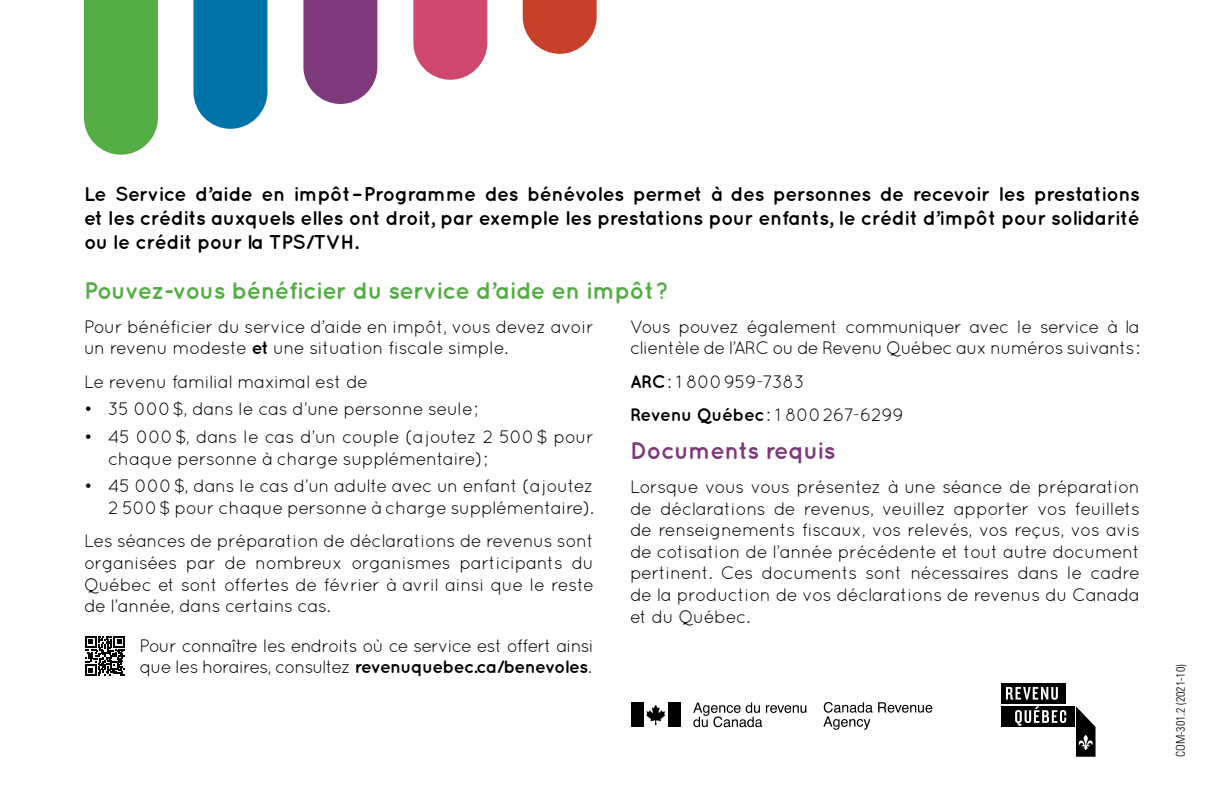
<style>
.page{position:relative;width:1224px;height:792px;background:#fff}
.page>*{position:absolute;margin:0;border:0;box-sizing:border-box;transform-origin:0 0}
.t1{font:700 24px "Quicksand";letter-spacing:-.025em;color:#54ac45}
.t2{font:700 24px "Quicksand";letter-spacing:-.025em;color:#7d397a}
.t3{font:700 20px/24px "Quicksand";letter-spacing:-.025em;color:#000;text-align:justify}
.t4{font:18px/21.6px "Quicksand";letter-spacing:-.025em;color:#000}
.t5{font:18px/21.6px "Quicksand";letter-spacing:-.05em;color:#000}
.t6{font:300 condensed 12px "Univers LT Std";color:#000}
.s1{font-weight:700}
</style>
<div class="page">
<svg style="left:193px;top:0;width:74px;height:129px;background:#127eaf"></svg>
<svg style="left:413px;top:0;width:74px;height:80px;background:#d35a7c"></svg>
<svg style="left:303px;top:0;width:74px;height:104px;background:#874984"></svg>
<svg style="left:523px;top:0;width:74px;height:54px;background:#cf5d4a"></svg>
<div style="left:84px;top:0;width:74px;height:155px;background:#54ac45"></div>
<svg style="left:85px;top:636px;width:40px;height:40px"></svg>
<svg style="left:693px;top:703px;width:113px;height:24px"></svg>
<svg style="left:823px;top:702px;width:109px;height:28px"></svg>
<div style="left:668px;top:703px;width:12px;height:24px;background:#000"></div>
<svg style="left:646px;top:705px;width:19px;height:20px"></svg>
<div style="left:631px;top:703px;width:12px;height:24px;background:#000"></div>
<div style="left:1001px;top:683px;width:64px;height:21px;background:#000"></div>
<div style="left:1001px;top:706px;width:74px;height:21px;background:#000"></div>
<svg style="left:1076px;top:706px;width:20px;height:51px"></svg>
<svg style="left:1006px;top:687px;width:52px;height:13px"></svg>
<svg style="left:1015px;top:706px;width:51px;height:20px"></svg>
<p class="t3" style="left:84px;top:181px;width:1058px">Le Service d’aide en impôt–Programme des bénévoles permet à des personnes de recevoir les prestations et les crédits auxquels elles ont droit, par exemple les prestations pour enfants, le crédit d’impôt pour solidarité ou le crédit pour la TPS/TVH.</p>
<h1 class="t1" style="left:84px;top:276px;width:586px">Pouvez-vous bénéficier du service d’aide en impôt?</h1>
<p class="t4" style="left:84px;top:315px;width:511px">Pour bénéficier du service d’aide en impôt, vous devez avoir un revenu modeste <span class="s1">et</span> une situation fiscale simple.</p>
<p class="t4" style="left:84px;top:370px;width:286px">Le revenu familial maximal est de</p>
<p class="t4" style="left:84px;top:398px;width:396px">• 35 000$, dans le cas d’une personne seule;</p>
<p class="t4" style="left:108px;top:426px;width:487px;text-indent:-24px">• 45 000$, dans le cas d’un couple (ajoutez 2 500$ pour chaque personne à charge supplémentaire);</p>
<p class="t4" style="left:84px;top:475px;width:512px;text-align:right">• 45 000$, dans le cas d’un adulte avec un enfant (ajoutez<br>2 500$ pour chaque personne à charge supplémentaire).</p>
<p class="t4" style="left:84px;top:530px;width:512px;text-align:justify">Les séances de préparation de déclarations de revenus sont organisées par de nombreux organismes participants du Québec et sont offertes de février à avril ainsi que le reste de l’année, dans certains cas.</p>
<p class="t5" style="left:140px;top:634px;width:456px">Pour connaître les endroits où ce service est offert ainsi que les horaires, consultez <span class="s1">revenuquebec.ca/benevoles</span>.</p>
<p class="t4" style="left:630px;top:315px;width:512px">Vous pouvez également communiquer avec le service à la clientèle de l’ARC ou de Revenu Québec aux numéros suivants:</p>
<p class="t4" style="left:630px;top:364px;width:276px;line-height:33.6px"><span class="s1">ARC</span>: 1 800959-7383<br><span class="s1">Revenu Québec</span>: 1 800267-6299</p>
<h1 class="t2" style="left:630px;top:437px;width:207px">Documents requis</h1>
<p class="t4" style="left:630px;top:476px;width:512px;text-align:justify">Lorsque vous vous présentez à une séance de préparation de déclarations de revenus, veuillez apporter vos feuillets de renseignements fiscaux, vos relevés, vos reçus, vos avis de cotisation de l’année précédente et tout autre document pertinent. Ces documents sont nécessaires dans le cadre de la production de vos déclarations de revenus du Canada et du Québec.</p>
<p class="t6" style="left:1173px;top:757px;width:94px;rotate:-90deg">COM-301.2 (2021-10)</p>
</div>
